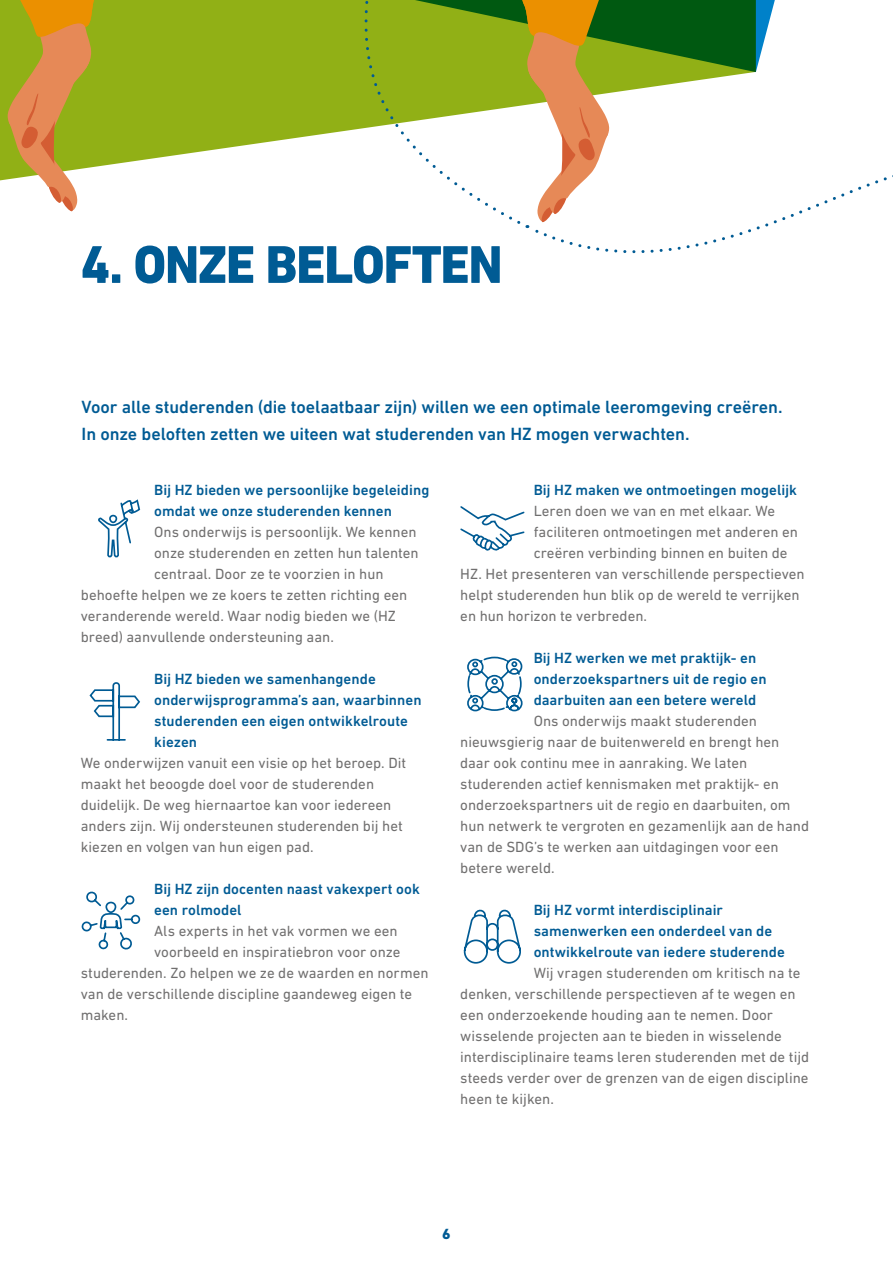
<style>
.page{position:relative;width:893px;height:1263px;background:#fff}
.page>*{position:absolute;margin:0;border:0;box-sizing:border-box;transform-origin:0 0}
.PLATTE_TEKST{font:800 54px "DIN Next LT Pro";letter-spacing:-.025em;color:#005b94}
.PLATTE_TEKST-2{font:500 18px/27px "DIN Next LT Pro";letter-spacing:-.005em;color:#005b94}
.PLATTE_TEKST-3{font:15px/21px "DIN Next LT Pro";color:#706f6f}
.PLATTE_TEKST-4{font:500 15px/21px "DIN Next LT Pro";letter-spacing:.005em;color:#005b94}
.t1{font:800 15px "DIN Next LT Pro";color:#005b94}
</style>
<div class="page">
<svg style="left:0;top:72px;width:756px;height:109px;fill:#91b016"></svg>
<svg style="left:0;top:0;width:775px;height:72px;background:#69991d"></svg>
<svg style="left:7px;top:0;width:92px;height:211px;background:#c8a74a"></svg>
<svg style="left:527px;top:165px;width:366px;height:89px"></svg>
<svg style="left:361px;top:0;width:248px;height:228px"></svg>
<svg style="left:98px;top:499px;width:43px;height:59px"></svg>
<svg style="left:89px;top:682px;width:51px;height:59px"></svg>
<svg style="left:81px;top:891px;width:60px;height:59px"></svg>
<svg style="left:460px;top:506px;width:65px;height:45px"></svg>
<svg style="left:467px;top:656px;width:56px;height:56px"></svg>
<svg style="left:463px;top:909px;width:58px;height:55px"></svg>
<p class="PLATTE_TEKST" style="left:81px;top:233px;width:423px">4. ONZE BELOFTEN</p>
<p class="PLATTE_TEKST-2" style="left:82px;top:393px;width:702px">Voor alle studerenden (die toelaatbaar zijn) willen we een optimale leeromgeving creëren.<br>In onze beloften zetten we uiteen wat studerenden van HZ mogen verwachten.</p>
<p class="PLATTE_TEKST-4" style="left:154px;top:479px;width:277px">Bij HZ bieden we persoonlijke begeleiding omdat we onze studerenden kennen</p>
<p class="PLATTE_TEKST-3" style="left:154px;top:521px;width:264px">Ons onderwijs is persoonlijk. We kennen</p>
<p class="PLATTE_TEKST-3" style="left:154px;top:542px;width:266px">onze studerenden en zetten hun talenten</p>
<p class="PLATTE_TEKST-3" style="left:154px;top:563px;width:231px">centraal. Door ze te voorzien in hun</p>
<p class="PLATTE_TEKST-3" style="left:81px;top:584px;width:328px">behoefte helpen we ze koers te zetten richting een</p>
<p class="PLATTE_TEKST-3" style="left:81px;top:605px;width:317px">veranderende wereld. Waar nodig bieden we (HZ</p>
<p class="PLATTE_TEKST-3" style="left:81px;top:626px;width:255px">breed) aanvullende ondersteuning aan.</p>
<p class="PLATTE_TEKST-4" style="left:154px;top:668px;width:269px">Bij HZ bieden we samenhangende onderwijsprogramma’s aan, waarbinnen studerenden een eigen ontwikkelroute kiezen</p>
<p class="PLATTE_TEKST-3" style="left:81px;top:752px;width:327px">We onderwijzen vanuit een visie op het beroep. Dit maakt het beoogde doel voor de studerenden duidelijk. De weg hiernaartoe kan voor iedereen anders zijn. Wij ondersteunen studerenden bij het kiezen en volgen van hun eigen pad.</p>
<p class="PLATTE_TEKST-4" style="left:154px;top:878px;width:267px">Bij HZ zijn docenten naast vakexpert ook een rolmodel</p>
<p class="PLATTE_TEKST-3" style="left:154px;top:920px;width:245px">Als experts in het vak vormen we een</p>
<p class="PLATTE_TEKST-3" style="left:154px;top:941px;width:248px">voorbeeld en inspiratiebron voor onze</p>
<p class="PLATTE_TEKST-3" style="left:81px;top:962px;width:349px">studerenden. Zo helpen we ze de waarden en normen</p>
<p class="PLATTE_TEKST-3" style="left:81px;top:983px;width:333px">van de verschillende discipline gaandeweg eigen te</p>
<p class="PLATTE_TEKST-3" style="left:81px;top:1004px;width:49px">maken.</p>
<p class="PLATTE_TEKST-4" style="left:534px;top:479px;width:265px">Bij HZ maken we ontmoetingen mogelijk</p>
<p class="PLATTE_TEKST-3" style="left:534px;top:500px;width:243px">Leren doen we van en met elkaar. We</p>
<p class="PLATTE_TEKST-3" style="left:534px;top:521px;width:266px">faciliteren ontmoetingen met anderen en</p>
<p class="PLATTE_TEKST-3" style="left:534px;top:542px;width:255px">creëren verbinding binnen en buiten de</p>
<p class="PLATTE_TEKST-3" style="left:460px;top:563px;width:346px">HZ. Het presenteren van verschillende perspectieven</p>
<p class="PLATTE_TEKST-3" style="left:460px;top:584px;width:341px">helpt studerenden hun blik op de wereld te verrijken</p>
<p class="PLATTE_TEKST-3" style="left:460px;top:605px;width:188px">en hun horizon te verbreden.</p>
<p class="PLATTE_TEKST-4" style="left:534px;top:647px;width:234px">Bij HZ werken we met praktijk- en onderzoekspartners uit de regio en daarbuiten aan een betere wereld</p>
<p class="PLATTE_TEKST-3" style="left:460px;top:710px;width:350px;text-indent:73px">Ons onderwijs maakt studerenden nieuwsgierig naar de buitenwereld en brengt hen daar ook continu mee in aanraking. We laten studerenden actief kennismaken met praktijk- en onderzoekspartners uit de regio en daarbuiten, om hun netwerk te vergroten en gezamenlijk aan de hand van de SDG’s te werken aan uitdagingen voor een betere wereld.</p>
<p class="PLATTE_TEKST-4" style="left:534px;top:899px;width:253px">Bij HZ vormt interdisciplinair samenwerken een onderdeel van de ontwikkelroute van iedere studerende</p>
<p class="PLATTE_TEKST-3" style="left:460px;top:962px;width:350px;text-indent:73px">Wij vragen studerenden om kritisch na te denken, verschillende perspectieven af te wegen en een onderzoekende houding aan te nemen. Door wisselende projecten aan te bieden in wisselende interdisciplinaire teams leren studerenden met de tijd steeds verder over de grenzen van de eigen discipline heen te kijken.</p>
<p class="t1" style="left:442px;top:1225px;width:10px">6</p>
</div>
